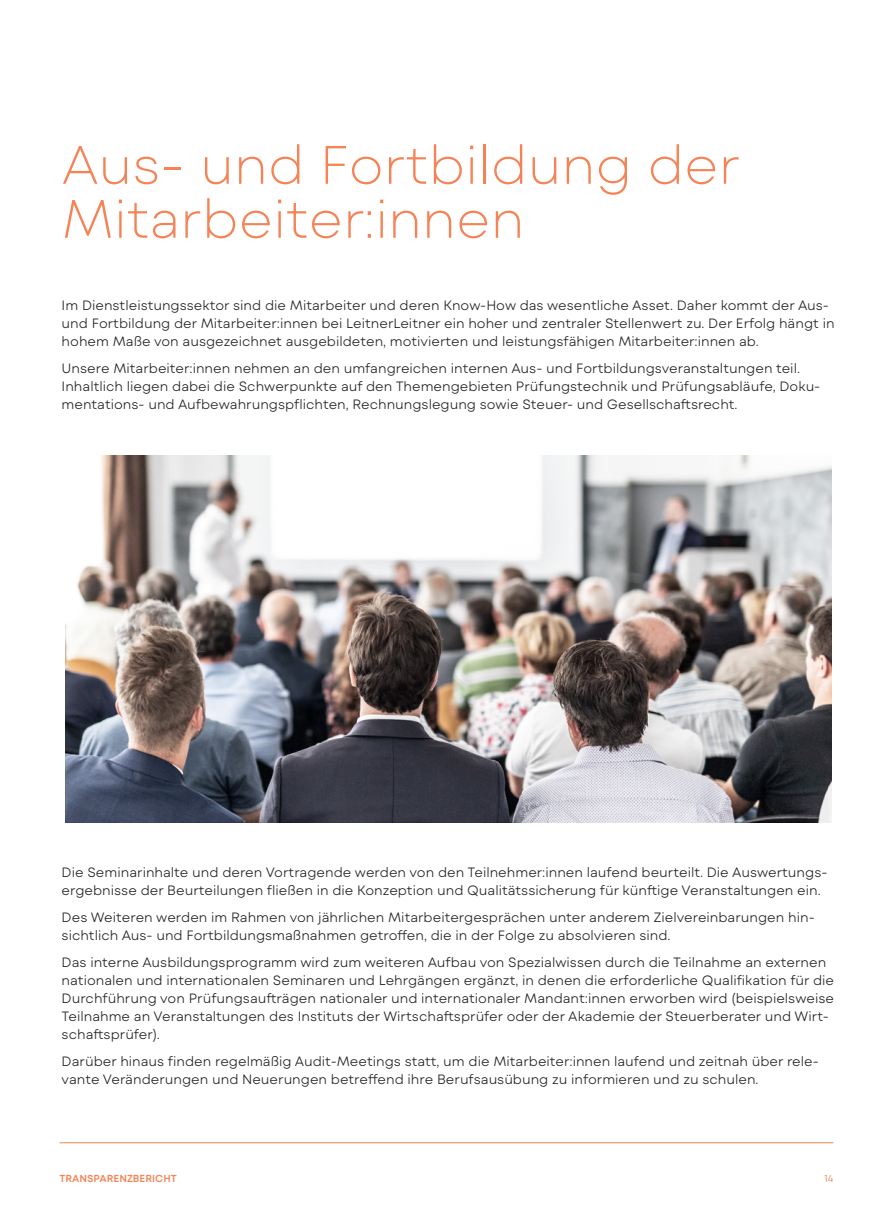
<style>
.page{position:relative;width:893px;height:1212px;background:#fff}
.page>*{position:absolute;margin:0;border:0;box-sizing:border-box;transform-origin:0 0}
._3_1_-_HL_36_36_Cont{font:200 54px/54px "Mont Blanc";color:#f58355}
._1_1_-_Copy_9_12pt_L{font:300 13.5px/18px "Mont Blanc";color:#231f20}
.t1{font:600 10.2px "Mont Blanc";color:#f58355}
.t2{font:300 10.2px "Mont Blanc";color:#f58355}
</style>
<div class="page">
<hr style="left:60px;top:1142px;width:773px;height:1px;background:#f58355">
<img style="left:66px;top:456px;width:765px;height:366px">
<p class="_3_1_-_HL_36_36_Cont" style="left:62px;top:139px;width:680px">Aus- und Fortbildung der<br>Mitarbeiter:innen</p>
<p class="_1_1_-_Copy_9_12pt_L" style="left:62px;top:296px;width:774px">Im Dienstleistungssektor sind die Mitarbeiter und deren Know-How das wesentliche Asset. Daher kommt der Aus&shy;und Fortbildung der Mitarbeiter:innen bei LeitnerLeitner ein hoher und zentraler Stellenwert zu. Der Erfolg hängt in hohem Maße von ausgezeichnet ausgebildeten, motivierten und leistungsfähigen Mitarbeiter:innen ab.</p>
<p class="_1_1_-_Copy_9_12pt_L" style="left:62px;top:359px;width:760px">Unsere Mitarbeiter:innen nehmen an den umfangreichen internen Aus- und Fortbildungsveranstaltungen teil.<br>Inhaltlich liegen dabei die Schwerpunkte auf den Themengebieten Prüfungstechnik und Prüfungsabläufe, Doku&shy;mentations- und Aufbewahrungspflichten, Rechnungslegung sowie Steuer- und Gesellschaftsrecht.</p>
<p class="_1_1_-_Copy_9_12pt_L" style="left:62px;top:863px;width:767px">Die Seminarinhalte und deren Vortragende werden von den Teilnehmer:innen laufend beurteilt. Die Auswertungs&shy;ergebnisse der Beurteilungen fließen in die Konzeption und Qualitätssicherung für künftige Veranstaltungen ein.</p>
<p class="_1_1_-_Copy_9_12pt_L" style="left:62px;top:908px;width:755px">Des Weiteren werden im Rahmen von jährlichen Mitarbeitergesprächen unter anderem Zielvereinbarungen hin&shy;sichtlich Aus- und Fortbildungsmaßnahmen getroffen, die in der Folge zu absolvieren sind.</p>
<p class="_1_1_-_Copy_9_12pt_L" style="left:62px;top:953px;width:774px">Das interne Ausbildungsprogramm wird zum weiteren Aufbau von Spezialwissen durch die Teilnahme an externen nationalen und internationalen Seminaren und Lehrgängen ergänzt, in denen die erforderliche Qualifikation für die Durchführung von Prüfungsaufträgen nationaler und internationaler Mandant:innen erworben wird (beispielsweise Teilnahme an Veranstaltungen des Instituts der Wirtschaftsprüfer oder der Akademie der Steuerberater und Wirt&shy;schaftsprüfer).</p>
<p class="_1_1_-_Copy_9_12pt_L" style="left:62px;top:1052px;width:759px">Darüber hinaus finden regelmäßig Audit-Meetings statt, um die Mitarbeiter:innen laufend und zeitnah über rele&shy;vante Veränderungen und Neuerungen betreffend ihre Berufsausübung zu informieren und zu schulen.</p>
<p class="t1" style="left:60px;top:1172px;width:119px">TRANSPARENZBERICHT</p>
<p class="t2" style="left:824px;top:1172px;width:11px">14</p>
</div>
